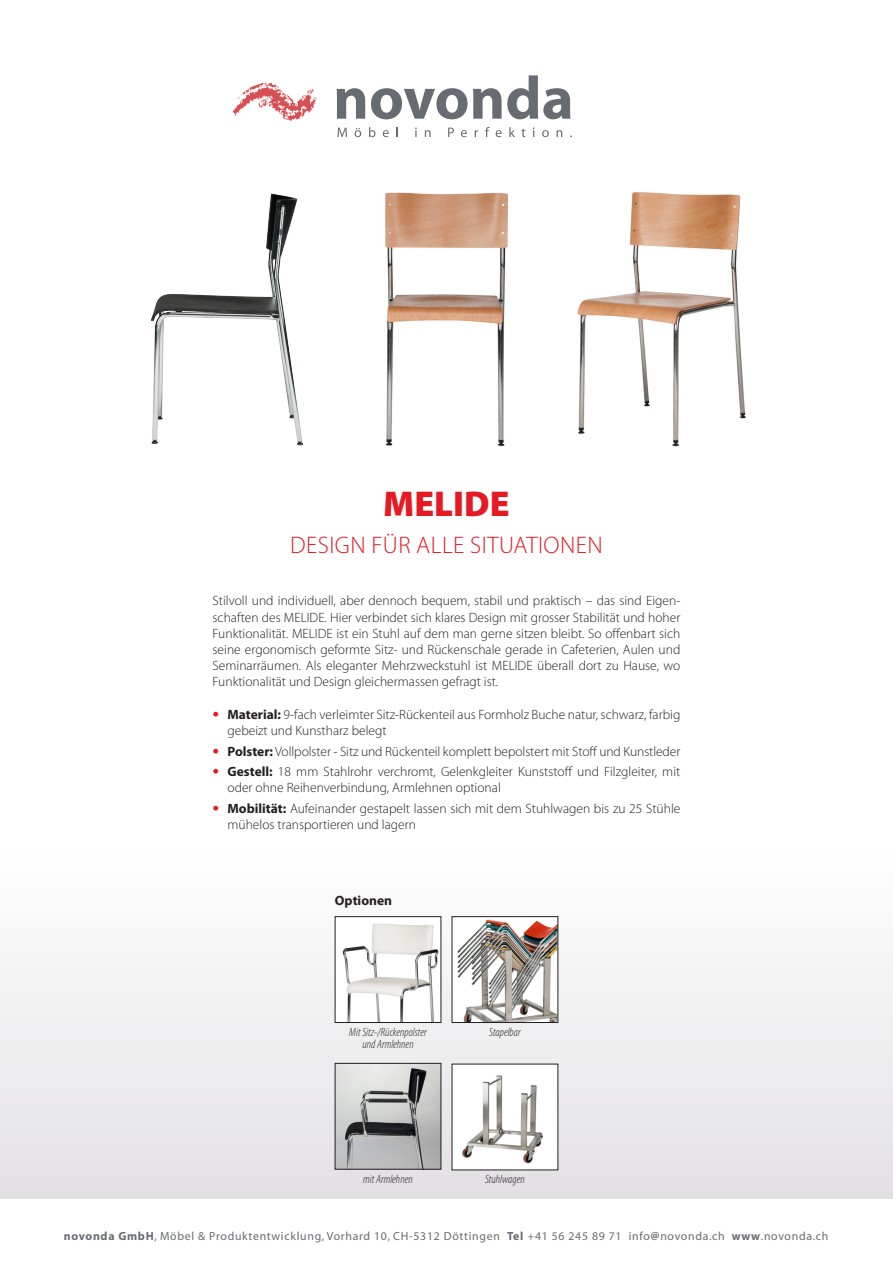
<style>
.page{position:relative;width:893px;height:1263px;background:#fff}
.page>*{position:absolute;margin:0;border:0;box-sizing:border-box;transform-origin:0 0}
.t1{font:900 36px "Myriad Pro";color:#e51a23}
.t2{font:300 24px "Myriad Pro";letter-spacing:.02em;color:#e51a23}
.t3{font:300 13.5px/16.2px "Myriad Pro";color:#231f20}
.t4{font:700 13.5px "Myriad Pro";color:#231f20}
.t5{font:italic 300 condensed 12px/11.9px "Myriad Pro";color:#231f20;text-align:center}
.t6{font:11.85px "Myriad";letter-spacing:.06em;color:#676c72}
.s1{font-family:"Helvetica Neue LT Std";color:#e51a23}
.s2{font-weight:700}
</style>
<div class="page">
<svg style="left:337px;top:88px;width:28px;height:31px"></svg>
<svg style="left:371px;top:75px;width:200px;height:44px"></svg>
<svg style="left:337px;top:128px;width:10px;height:9px"></svg>
<svg style="left:355px;top:128px;width:6px;height:9px"></svg>
<svg style="left:369px;top:127px;width:6px;height:10px"></svg>
<svg style="left:383px;top:130px;width:6px;height:7px"></svg>
<svg style="left:415px;top:127px;width:2px;height:10px"></svg>
<svg style="left:425px;top:130px;width:6px;height:7px"></svg>
<svg style="left:448px;top:128px;width:6px;height:9px"></svg>
<svg style="left:461px;top:130px;width:6px;height:7px"></svg>
<svg style="left:475px;top:130px;width:3px;height:7px"></svg>
<svg style="left:485px;top:127px;width:5px;height:10px"></svg>
<svg style="left:496px;top:130px;width:6px;height:7px"></svg>
<svg style="left:509px;top:127px;width:6px;height:10px"></svg>
<svg style="left:521px;top:129px;width:4px;height:8px"></svg>
<svg style="left:542px;top:130px;width:7px;height:7px"></svg>
<svg style="left:556px;top:130px;width:6px;height:7px"></svg>
<svg style="left:232px;top:83px;width:85px;height:38px"></svg>
<div style="left:0;top:850px;width:893px;height:349px;background:linear-gradient(to bottom,#fff,#e1dfe2)"></div>
<img style="left:151px;top:193px;width:153px;height:253px">
<img style="left:385px;top:192px;width:123px;height:255px">
<img style="left:577px;top:192px;width:169px;height:255px">
<img style="left:337px;top:918px;width:102px;height:103px">
<div style="left:335px;top:916px;width:106px;height:107px;border:1px solid #231f20"></div>
<img style="left:454px;top:918px;width:102px;height:103px">
<div style="left:452px;top:916px;width:106px;height:107px;border:1px solid #231f20"></div>
<img style="left:337px;top:1065px;width:102px;height:102px">
<div style="left:452px;top:1064px;width:106px;height:106px;background:#fff"></div>
<img style="left:462px;top:1075px;width:81px;height:89px">
<p class="t1" style="left:383px;top:483px;width:128px">MELIDE</p>
<p class="t2" style="left:290px;top:532px;width:314px">DESIGN FÜR ALLE SITUATIONEN</p>
<p class="t3" style="left:213px;top:593px;width:469px;text-align:justify">Stilvoll und individuell, aber dennoch bequem, stabil und praktisch – das sind Eigen&shy;schaften des MELIDE. Hier verbindet sich klares Design mit grosser Stabilität und hoher Funktionalität. MELIDE ist ein Stuhl auf dem man gerne sitzen bleibt. So offenbart sich seine ergonomisch geformte Sitz- und Rückenschale gerade in Cafeterien, Aulen und Seminarräumen. Als eleganter Mehrzweckstuhl ist MELIDE überall dort zu Hause, wo Funktionalität und Design gleichermassen gefragt ist.</p>
<p class="t3" style="left:227px;top:706px;width:454px;text-indent:-15px"><span class="s1">•</span> <span class="s2">Material:</span> 9-fach verleimter Sitz-Rückenteil aus Formholz Buche natur, schwarz, farbig gebeizt und Kunstharz belegt</p>
<p class="t3" style="left:213px;top:743px;width:469px"><span class="s1">•</span> <span class="s2">Polster:</span> Vollpolster - Sitz und Rückenteil komplett bepolstert mit Stoff und Kunstleder</p>
<p class="t3" style="left:227px;top:764px;width:454px;text-indent:-15px"><span class="s1">•</span> <span class="s2">Gestell:</span> 18 mm Stahlrohr verchromt, Gelenkgleiter Kunststoff und Filzgleiter, mit oder ohne Reihenverbindung, Armlehnen optional</p>
<p class="t3" style="left:227px;top:800px;width:454px;text-indent:-15px"><span class="s1">•</span> <span class="s2">Mobilität:</span> Aufeinander gestapelt lassen sich mit dem Stuhlwagen bis zu 25 Stühle mühelos transportieren und lagern</p>
<p class="t4" style="left:335px;top:893px;width:59px">Optionen</p>
<p class="t5" style="left:349px;top:1026px;width:79px">Mit Sitz-/Rückenpolster und Armlehnen</p>
<p class="t5" style="left:489px;top:1026px;width:33px">Stapelbar</p>
<p class="t5" style="left:363px;top:1173px;width:51px">mit Armlehnen</p>
<p class="t5" style="left:485px;top:1174px;width:41px">Stuhlwagen</p>
<p class="t6" style="left:64px;top:1230px;width:766px"><span class="s2">novonda GmbH</span>, Möbel &amp; Produktentwicklung, Vorhard 10, CH-5312 Döttingen <span class="s2">Tel</span> +41 56 245 89 71 info<span class="s2">@</span>novonda.ch <span class="s2">www</span>.novonda.ch</p>
</div>
